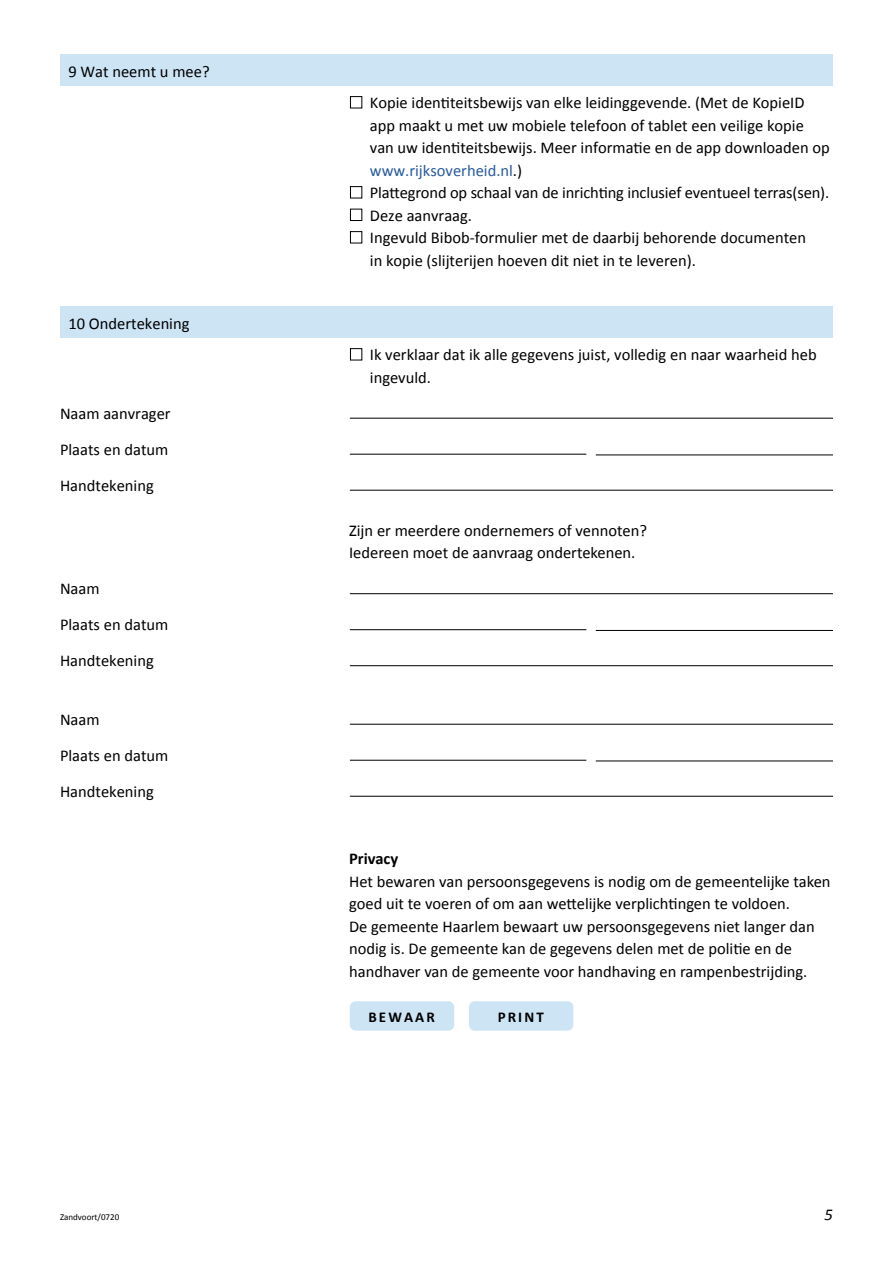
<style>
.page{position:relative;width:893px;height:1263px;background:#fff}
.page>*{position:absolute;margin:0;border:0;box-sizing:border-box;transform-origin:0 0}
.Platte_tekst_los{font:16.5px/22.5px "Calibri";color:#000}
.Instructies_4{font:16.5px/22.5px "Calibri";color:#000}
.Lijn{font:16.5px "Calibri";color:#000}
.Vragen{font:16.5px "Calibri";color:#000}
.Instructies_4-2{font:700 16.5px "Calibri";color:#000}
.t1{font:italic 16.5px "Calibri";color:#000}
.Platte_tekst{font:700 15px "Calibri";letter-spacing:.14em;color:#000}
.t2{font:9px "Calibri";color:#000}
.s1{color:#275b9b}
</style>
<div class="page">
<div style="left:60px;top:54px;width:773px;height:32px;background:#cde4f5"></div>
<div style="left:60px;top:306px;width:773px;height:32px;background:#cde4f5"></div>
<hr style="left:350px;top:418px;width:483px;height:1px;background:#000">
<hr style="left:350px;top:454px;width:236px;height:1px;background:#000">
<hr style="left:596px;top:455px;width:237px;height:1px;background:#000">
<hr style="left:350px;top:490px;width:483px;height:1px;background:#000">
<hr style="left:350px;top:593px;width:483px;height:1px;background:#000">
<hr style="left:350px;top:629px;width:236px;height:1px;background:#000">
<hr style="left:596px;top:630px;width:237px;height:1px;background:#000">
<hr style="left:350px;top:665px;width:483px;height:1px;background:#000">
<hr style="left:350px;top:724px;width:483px;height:1px;background:#000">
<hr style="left:350px;top:760px;width:236px;height:1px;background:#000">
<hr style="left:596px;top:761px;width:237px;height:1px;background:#000">
<hr style="left:350px;top:796px;width:483px;height:1px;background:#000">
<div style="left:351px;top:1003px;width:102px;height:26px;background:#cde4f5;border-radius:4px"></div>
<div style="left:350px;top:1001px;width:104px;height:30px;border:3px solid #cde4f5;border-radius:4px"></div>
<div style="left:470px;top:1003px;width:102px;height:26px;background:#cde4f5;border-radius:4px"></div>
<div style="left:469px;top:1001px;width:104px;height:30px;border:3px solid #cde4f5;border-radius:4px"></div>
<p class="Vragen" style="left:68px;top:61px;width:143px">9 Wat neemt u mee?</p>
<p class="Vragen" style="left:68px;top:313px;width:123px">10 Ondertekening</p>
<p class="Lijn" style="left:60px;top:403px;width:112px">Naam aanvrager</p>
<p class="Lijn" style="left:60px;top:439px;width:110px">Plaats en datum</p>
<p class="Lijn" style="left:60px;top:475px;width:95px">Handtekening</p>
<p class="Lijn" style="left:60px;top:578px;width:41px">Naam</p>
<p class="Lijn" style="left:60px;top:614px;width:110px">Plaats en datum</p>
<p class="Lijn" style="left:60px;top:650px;width:95px">Handtekening</p>
<p class="Lijn" style="left:60px;top:709px;width:41px">Naam</p>
<p class="Lijn" style="left:60px;top:745px;width:110px">Plaats en datum</p>
<p class="Lijn" style="left:60px;top:781px;width:95px">Handtekening</p>
<p class="Platte_tekst_los" style="left:370px;top:90px;width:461px;text-indent:-20px">■ Kopie identiteitsbewijs van elke leidinggevende. (Met de KopieID app maakt u met uw mobiele telefoon of tablet een veilige kopie van uw identiteitsbewijs. Meer informatie en de app downloaden op <span class="s1">www.rijksoverheid.nl</span>.)</p>
<p class="Platte_tekst_los" style="left:350px;top:180px;width:481px">■ Plattegrond op schaal van de inrichting inclusief eventueel terras(sen).</p>
<p class="Platte_tekst_los" style="left:350px;top:203px;width:124px">■ Deze aanvraag.</p>
<p class="Platte_tekst_los" style="left:370px;top:225px;width:438px;text-indent:-20px">■ Ingevuld Bibob-formulier met de daarbij behorende documenten in kopie (slijterijen hoeven dit niet in te leveren).</p>
<p class="Platte_tekst_los" style="left:370px;top:342px;width:448px;text-indent:-20px">■ Ik verklaar dat ik alle gegevens juist, volledig en naar waarheid heb ingevuld.</p>
<p class="Instructies_4" style="left:349px;top:518px;width:299px">Zijn er meerdere ondernemers of vennoten?</p>
<p class="Instructies_4" style="left:349px;top:540px;width:288px">Iedereen moet de aanvraag ondertekenen.</p>
<p class="Instructies_4-2" style="left:349px;top:848px;width:51px">Privacy</p>
<p class="Instructies_4" style="left:349px;top:869px;width:483px">Het bewaren van persoonsgegevens is nodig om de gemeentelijke taken goed uit te voeren of om aan wettelijke verplichtingen te voldoen.</p>
<p class="Instructies_4" style="left:349px;top:914px;width:467px">De gemeente Haarlem bewaart uw persoonsgegevens niet langer dan nodig is. De gemeente kan de gegevens delen met de politie en de handhaver van de gemeente voor handhaving en rampenbestrijding.</p>
<p class="Platte_tekst" style="left:368px;top:1007px;width:68px">BEWAAR</p>
<p class="Platte_tekst" style="left:498px;top:1007px;width:48px">PRINT</p>
<p class="t2" style="left:60px;top:1211px;width:61px">Zandvoort/0720</p>
<p class="t1" style="left:825px;top:1204px;width:10px">5</p>
</div>
